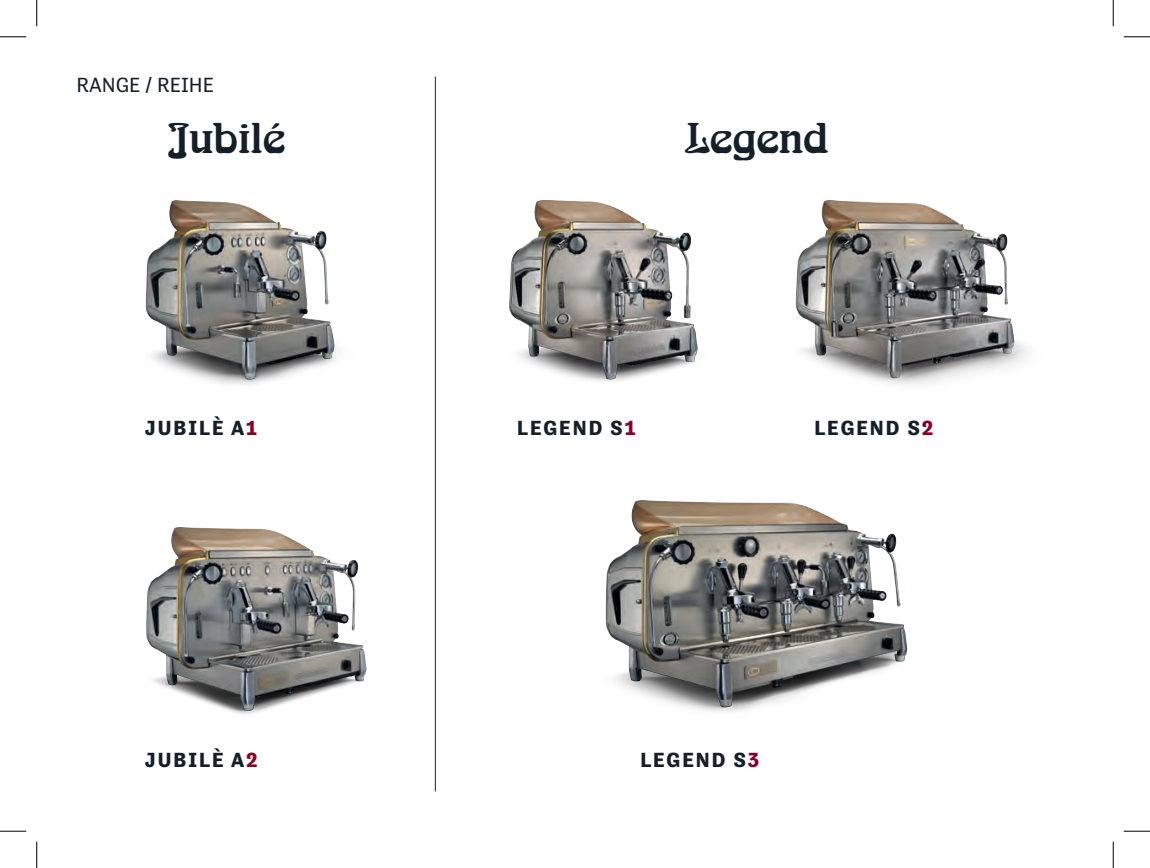
<style>
.page{position:relative;width:1150px;height:868px;background:#fff}
.page>*{position:absolute;margin:0;border:0;box-sizing:border-box;transform-origin:0 0}
.t1{font:42px "Arnold Boecklin";color:#141f29}
.t2{font:700 21px "Tenso";letter-spacing:.1em;color:#141f29}
.t3{font:21px "Tenso";color:#141f29}
.s1{color:#870126}
</style>
<div class="page">
<img style="left:146px;top:527px;width:221px;height:187px">
<img style="left:795px;top:200px;width:234px;height:185px">
<img style="left:145px;top:200px;width:192px;height:185px">
<img style="left:509px;top:200px;width:189px;height:182px">
<img style="left:605px;top:500px;width:303px;height:212px">
<hr style="left:435px;top:76px;width:1px;height:715px;background:#231f20">
<svg style="left:0;top:36px;width:26px;height:1px"></svg>
<svg style="left:1124px;top:36px;width:26px;height:1px"></svg>
<svg style="left:0;top:830px;width:26px;height:1px"></svg>
<svg style="left:1124px;top:830px;width:26px;height:1px"></svg>
<svg style="left:36px;top:0;width:1px;height:26px"></svg>
<svg style="left:36px;top:841px;width:1px;height:26px"></svg>
<svg style="left:1113px;top:0;width:1px;height:26px"></svg>
<svg style="left:1113px;top:841px;width:1px;height:26px"></svg>
<p class="t3" style="left:76px;top:73px;width:139px">RANGE / REIHE</p>
<h1 class="t1" style="left:168px;top:114px;width:119px">Jubilé</h1>
<h1 class="t1" style="left:686px;top:114px;width:144px">Legend</h1>
<p class="t2" style="left:145px;top:415px;width:113px">JUBILÈ A<span class="s1">1</span></p>
<p class="t2" style="left:517px;top:415px;width:120px">LEGEND S<span class="s1">1</span></p>
<p class="t2" style="left:814px;top:415px;width:121px">LEGEND S<span class="s1">2</span></p>
<p class="t2" style="left:145px;top:747px;width:114px">JUBILÈ A<span class="s1">2</span></p>
<p class="t2" style="left:640px;top:747px;width:121px">LEGEND S<span class="s1">3</span></p>
</div>
